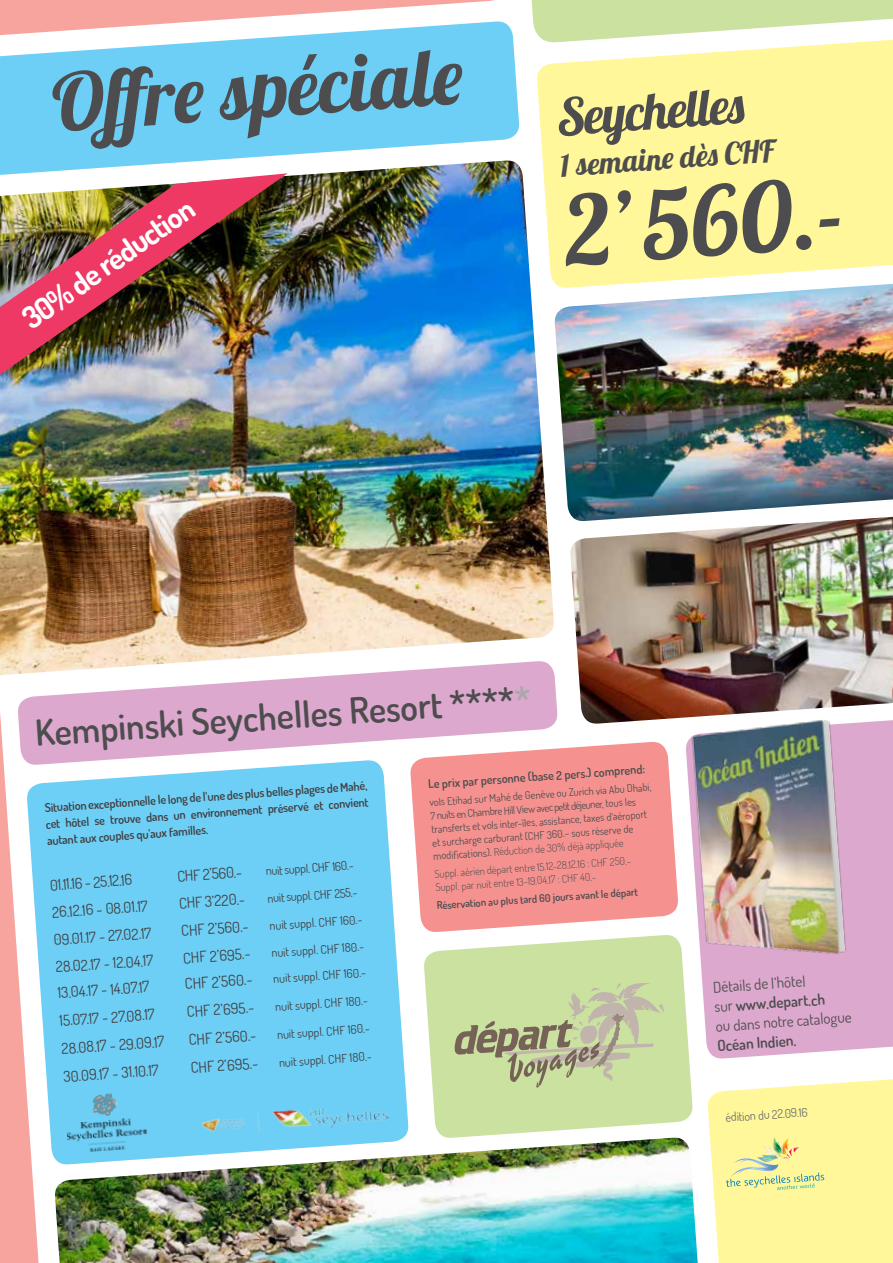
<style>
.page{position:relative;width:893px;height:1263px;background:#fff}
.page>*{position:absolute;margin:0;border:0;box-sizing:border-box;transform-origin:0 0}
.t1{font:95.85px "Lobster";color:#4d4d4f}
.t2{font:79.5px "Lobster";color:#4d4d4f}
.t3{font:51px "Lobster";color:#4d4d4f}
.t4{font:600 36px "Dosis";color:#4d4d4f}
.t5{font:30.6px "Lobster";color:#4d4d4f}
.t6{font:700 30px "Dosis";color:#fff}
.t7{font:15px "Dosis";color:#414042}
.t8{font:15px/19.5px "Dosis";color:#4d4d4f}
.t9{font:600 15px "Dosis";color:#4d4d4f}
.t10{font:600 12px/16.5px "Dosis";color:#414042;text-align:justify}
.t11{font:12px "Dosis";color:#414042}
.t12{font:600 12px "Dosis";color:#4d4d4f}
.t13{font:12px "Dosis";color:#6d6e71}
.t14{font:10.5px/13.5px "Dosis";color:#4d4d4f}
.t15{font:300 10.5px/13.5px "Dosis";color:#4d4d4f}
.t16{font:600 10.5px "Dosis";color:#4d4d4f}
.s1{color:#a7a9ac}
.s2{font-weight:300}
.s3{font-weight:600}
</style>
<div class="page">
<img style="left:571px;top:574px;width:322px;height:150px">
<img style="left:560px;top:55px;width:333px;height:519px">
<svg style="left:560px;top:0;width:333px;height:55px"></svg>
<div style="left:49px;top:966px;width:355px;height:165px;background:#6dcff6"></div>
<svg style="left:404px;top:742px;width:274px;height:389px"></svg>
<svg style="left:417px;top:928px;width:262px;height:203px"></svg>
<img style="left:50px;top:1131px;width:629px;height:132px">
<svg style="left:679px;top:705px;width:214px;height:558px"></svg>
<svg style="left:0;top:966px;width:49px;height:297px"></svg>
<img style="left:687px;top:700px;width:206px;height:278px">
<img style="left:0;top:0;width:560px;height:966px">
<img style="left:0;top:173px;width:288px;height:202px">
<img style="left:64px;top:1091px;width:84px;height:62px">
<svg style="left:701px;top:1063px;width:192px;height:200px"></svg>
<img style="left:202px;top:1104px;width:187px;height:32px">
<svg style="left:453px;top:982px;width:212px;height:106px;background:#bdc998"></svg>
<h2 class="t2" style="left:48px;top:53px;width:414px;rotate:-4deg">Offre spéciale</h2>
<h3 class="t6" style="left:14px;top:305px;width:204px;rotate:-35deg">30% de réduction</h3>
<h3 class="t3" style="left:554px;top:85px;width:192px;rotate:-4deg">Seychelles</h3>
<h3 class="t5" style="left:559px;top:146px;width:216px;rotate:-4deg">1 semaine dès CHF</h3>
<h1 class="t1" style="left:560px;top:171px;width:282px;rotate:-4deg">2’560.-</h1>
<h3 class="t4" style="left:34px;top:710px;width:498px;rotate:-4deg">Kempinski Seychelles Resort ****<span class="s1">*</span></h3>
<p class="t10" style="left:44px;top:799px;width:325px;rotate:-4deg">Situation exceptionnelle le long de l’une des plus belles plages de Mahé, cet hôtel se trouve dans un environnement préservé et convient autant aux couples qu’aux familles.</p>
<h3 class="t7" style="left:49px;top:875px;width:84px;rotate:-4deg">01.11.16 - 25.12.16</h3>
<h3 class="t7" style="left:177px;top:866px;width:66px;rotate:-4deg">CHF 2’560.-</h3>
<p class="t11" style="left:265px;top:863px;width:90px;rotate:-4deg">nuit suppl. CHF 160.-</p>
<h3 class="t7" style="left:51px;top:902px;width:97px;rotate:-4deg">26.12.16 - 08.01.17</h3>
<h3 class="t7" style="left:179px;top:894px;width:67px;rotate:-4deg">CHF 3’220.-</h3>
<p class="t11" style="left:267px;top:890px;width:92px;rotate:-4deg">nuit suppl. CHF 255.-</p>
<h3 class="t7" style="left:53px;top:930px;width:99px;rotate:-4deg">09.01.17 - 27.02.17</h3>
<h3 class="t7" style="left:180px;top:921px;width:69px;rotate:-4deg">CHF 2’560.-</h3>
<p class="t11" style="left:269px;top:918px;width:95px;rotate:-4deg">nuit suppl. CHF 160.-</p>
<h3 class="t7" style="left:55px;top:957px;width:99px;rotate:-4deg">28.02.17 - 12.04.17</h3>
<h3 class="t7" style="left:182px;top:948px;width:69px;rotate:-4deg">CHF 2’695.-</h3>
<p class="t11" style="left:271px;top:945px;width:94px;rotate:-4deg">nuit suppl. CHF 180.-</p>
<h3 class="t7" style="left:57px;top:983px;width:93px;rotate:-4deg">13.04.17 - 14.07.17</h3>
<h3 class="t7" style="left:184px;top:974px;width:69px;rotate:-4deg">CHF 2’560.-</h3>
<p class="t11" style="left:273px;top:971px;width:95px;rotate:-4deg">nuit suppl. CHF 160.-</p>
<h3 class="t7" style="left:59px;top:1011px;width:97px;rotate:-4deg">15.07.17 - 27.08.17</h3>
<h3 class="t7" style="left:186px;top:1002px;width:69px;rotate:-4deg">CHF 2’695.-</h3>
<p class="t11" style="left:275px;top:999px;width:94px;rotate:-4deg">nuit suppl. CHF 180.-</p>
<h3 class="t7" style="left:61px;top:1039px;width:105px;rotate:-4deg">28.08.17 - 29.09.17</h3>
<h3 class="t7" style="left:188px;top:1030px;width:69px;rotate:-4deg">CHF 2’560.-</h3>
<p class="t11" style="left:277px;top:1027px;width:95px;rotate:-4deg">nuit suppl. CHF 160.-</p>
<h3 class="t7" style="left:63px;top:1067px;width:97px;rotate:-4deg">30.09.17 - 31.10.17</h3>
<h3 class="t7" style="left:190px;top:1058px;width:69px;rotate:-4deg">CHF 2’695.-</h3>
<p class="t11" style="left:279px;top:1055px;width:94px;rotate:-4deg">nuit suppl. CHF 180.-</p>
<p class="t12" style="left:428px;top:776px;width:219px;rotate:-4deg">Le prix par personne (base 2 pers.) comprend:</p>
<p class="t14" style="left:429px;top:795px;width:224px;rotate:-4deg">vols Etihad sur Mahé de Genève ou Zurich via Abu Dhabi, 7 nuits en Chambre Hill View avec petit déjeuner, tous les transferts et vols inter-îles, assistance, taxes d’aéroport et surcharge carburant (CHF 360.– sous réserve de modifi cations). <span class="s2">Réduction de 30% déjà appliquée</span></p>
<p class="t15" style="left:434px;top:867px;width:198px;rotate:-4deg">Suppl. aérien départ entre 15.12-28.12.16 : CHF 250.-<br>Suppl. par nuit entre 13-19.04.17 : CHF 40.-</p>
<p class="t16" style="left:436px;top:899px;width:203px;rotate:-4deg">Réservation au plus tard 60 jours avant le départ</p>
<h3 class="t8" style="left:712px;top:977px;width:137px;rotate:-4deg">Détails de l’hôtel<br>sur <span class="s3">www.depart.ch<br></span>ou dans notre catalogue</h3>
<h3 class="t9" style="left:717px;top:1036px;width:81px;rotate:-4deg">Océan Indien.</h3>
<p class="t13" style="left:725px;top:1109px;width:84px;rotate:-4deg">édition du 22.09.16</p>
</div>
